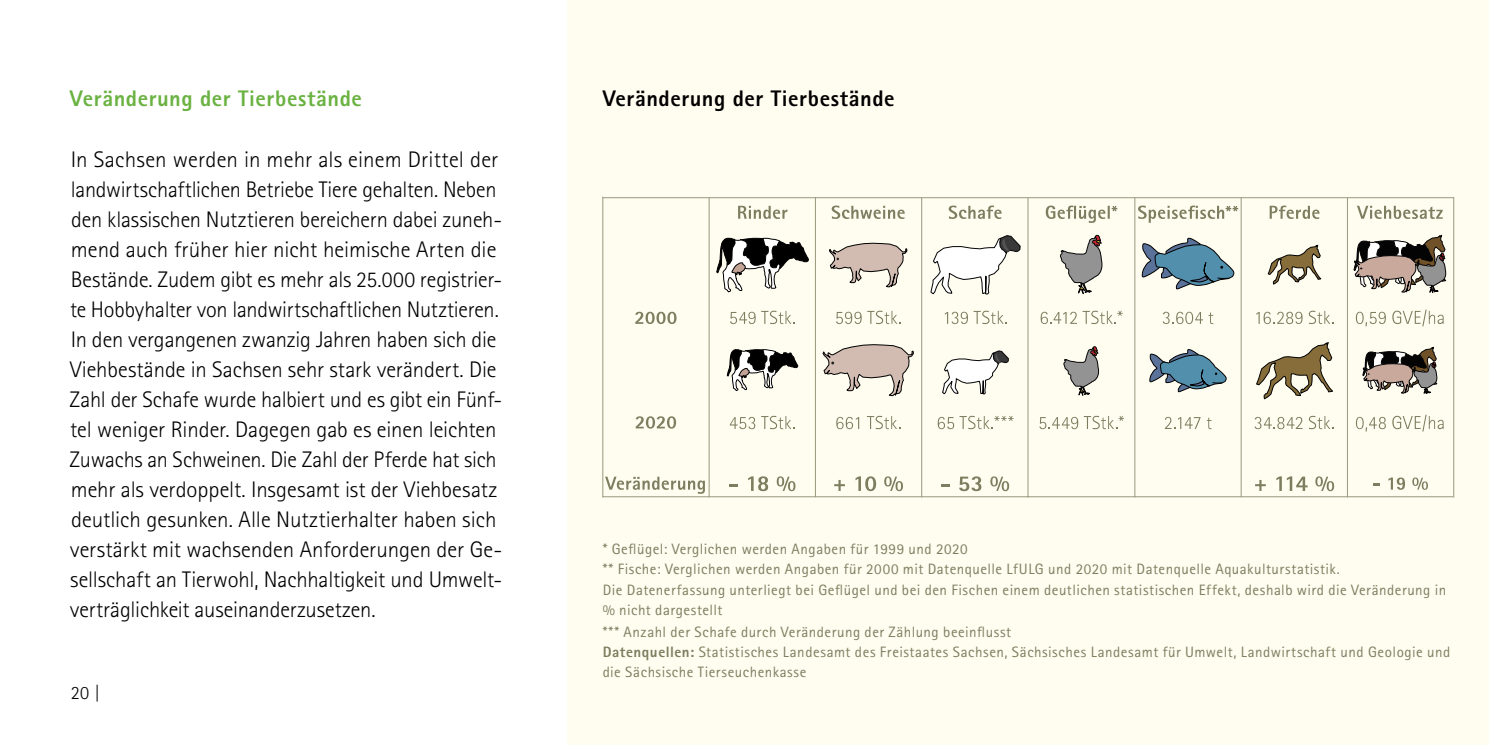
<style>
.page{position:relative;width:1489px;height:745px;background:#fff}
.page>*{position:absolute;margin:0;border:0;box-sizing:border-box;transform-origin:0 0}
.P_Fließtext{font:300 22.5px/30px "Rotis Sans Serif Std";letter-spacing:-.005em;color:#000}
.H1_klein{font:800 22.5px "Rotis Sans Serif Std";letter-spacing:.025em;color:#6ab241}
.H2_Diagramm_Headline{font:800 22.5px "Rotis Sans Serif Std";letter-spacing:.025em;color:#000}
.t1{font:300 18.75px "Rotis Sans Serif Std";color:#000}
.t2{font:15px/20px "Rotis Sans Serif Std";letter-spacing:.035em;color:#7c7e5f}
.s1{font-weight:800}
</style>
<div class="page">
<div style="left:567px;top:0;width:921px;height:744px;background:#fffcf0"></div>
<hr style="left:921px;top:197px;width:1px;height:300px;background:#99987d">
<hr style="left:1346px;top:197px;width:1px;height:300px;background:#99987d">
<hr style="left:1027px;top:197px;width:1px;height:300px;background:#99987d">
<hr style="left:1453px;top:197px;width:1px;height:300px;background:#99987d">
<hr style="left:815px;top:197px;width:1px;height:300px;background:#99987d">
<hr style="left:1240px;top:197px;width:1px;height:300px;background:#99987d">
<hr style="left:708px;top:197px;width:1px;height:300px;background:#99987d">
<hr style="left:1134px;top:197px;width:1px;height:300px;background:#99987d">
<hr style="left:602px;top:197px;width:1px;height:300px;background:#99987d">
<svg style="left:738px;top:206px;width:49px;height:13px"></svg>
<svg style="left:635px;top:311px;width:41px;height:13px"></svg>
<svg style="left:635px;top:416px;width:41px;height:12px"></svg>
<svg style="left:605px;top:476px;width:100px;height:17px"></svg>
<svg style="left:730px;top:311px;width:25px;height:13px"></svg>
<svg style="left:761px;top:310px;width:33px;height:14px"></svg>
<svg style="left:729px;top:416px;width:26px;height:13px"></svg>
<svg style="left:761px;top:415px;width:33px;height:14px"></svg>
<svg style="left:729px;top:484px;width:8px;height:2px"></svg>
<svg style="left:748px;top:476px;width:20px;height:15px"></svg>
<svg style="left:776px;top:476px;width:19px;height:15px"></svg>
<svg style="left:831px;top:205px;width:73px;height:14px"></svg>
<svg style="left:836px;top:311px;width:25px;height:13px"></svg>
<svg style="left:867px;top:310px;width:33px;height:14px"></svg>
<svg style="left:836px;top:416px;width:23px;height:13px"></svg>
<svg style="left:866px;top:415px;width:34px;height:14px"></svg>
<svg style="left:834px;top:480px;width:10px;height:10px"></svg>
<svg style="left:855px;top:476px;width:21px;height:15px"></svg>
<svg style="left:884px;top:476px;width:19px;height:15px"></svg>
<svg style="left:948px;top:205px;width:53px;height:14px"></svg>
<svg style="left:944px;top:311px;width:23px;height:13px"></svg>
<svg style="left:973px;top:310px;width:34px;height:14px"></svg>
<svg style="left:937px;top:415px;width:76px;height:14px"></svg>
<svg style="left:941px;top:484px;width:9px;height:2px"></svg>
<svg style="left:959px;top:476px;width:22px;height:15px"></svg>
<svg style="left:990px;top:476px;width:19px;height:15px"></svg>
<svg style="left:1045px;top:205px;width:72px;height:18px"></svg>
<svg style="left:1040px;top:311px;width:36px;height:13px"></svg>
<svg style="left:1082px;top:310px;width:40px;height:14px"></svg>
<svg style="left:1039px;top:415px;width:84px;height:14px"></svg>
<svg style="left:1138px;top:205px;width:100px;height:17px"></svg>
<svg style="left:1162px;top:311px;width:40px;height:13px"></svg>
<svg style="left:1208px;top:312px;width:5px;height:12px"></svg>
<svg style="left:1165px;top:416px;width:35px;height:12px"></svg>
<svg style="left:1206px;top:417px;width:5px;height:12px"></svg>
<svg style="left:1269px;top:205px;width:50px;height:14px"></svg>
<svg style="left:1256px;top:311px;width:46px;height:13px"></svg>
<svg style="left:1308px;top:310px;width:25px;height:14px"></svg>
<svg style="left:1254px;top:416px;width:48px;height:13px"></svg>
<svg style="left:1308px;top:415px;width:25px;height:14px"></svg>
<svg style="left:1255px;top:480px;width:10px;height:10px"></svg>
<svg style="left:1276px;top:476px;width:31px;height:14px"></svg>
<svg style="left:1315px;top:476px;width:18px;height:15px"></svg>
<svg style="left:1357px;top:206px;width:85px;height:13px"></svg>
<svg style="left:1355px;top:311px;width:30px;height:15px"></svg>
<svg style="left:1392px;top:309px;width:51px;height:17px"></svg>
<svg style="left:1355px;top:416px;width:30px;height:15px"></svg>
<svg style="left:1392px;top:414px;width:51px;height:17px"></svg>
<svg style="left:1373px;top:483px;width:6px;height:2px"></svg>
<svg style="left:1388px;top:477px;width:16px;height:12px"></svg>
<svg style="left:1412px;top:477px;width:15px;height:12px"></svg>
<hr style="left:602px;top:496px;width:426px;height:1px;background:#99987d">
<hr style="left:1027px;top:496px;width:426px;height:1px;background:#99987d">
<hr style="left:602px;top:197px;width:426px;height:1px;background:#99987d">
<hr style="left:1028px;top:197px;width:425px;height:1px;background:#99987d">
<svg style="left:716px;top:237px;width:92px;height:56px"></svg>
<svg style="left:727px;top:349px;width:71px;height:42px"></svg>
<svg style="left:829px;top:242px;width:78px;height:45px"></svg>
<svg style="left:822px;top:344px;width:92px;height:52px"></svg>
<svg style="left:1141px;top:237px;width:93px;height:52px"></svg>
<svg style="left:1149px;top:349px;width:77px;height:43px"></svg>
<svg style="left:1267px;top:244px;width:53px;height:40px"></svg>
<svg style="left:1256px;top:342px;width:76px;height:57px"></svg>
<svg style="left:1060px;top:235px;width:42px;height:58px"></svg>
<svg style="left:1063px;top:346px;width:35px;height:49px"></svg>
<svg style="left:930px;top:235px;width:90px;height:59px"></svg>
<svg style="left:942px;top:350px;width:66px;height:44px"></svg>
<svg style="left:1353px;top:234px;width:92px;height:59px"></svg>
<svg style="left:1362px;top:346px;width:74px;height:47px"></svg>
<h1 class="H1_klein" style="left:70px;top:84px;width:293px">Veränderung der Tierbestände</h1>
<p class="P_Fließtext" style="left:69px;top:144px;width:434px">In Sachsen werden in mehr als einem Drittel der landwirtschaftlichen Betriebe Tiere gehalten. Neben den klassischen Nutztieren bereichern dabei zuneh&shy;mend auch früher hier nicht heimische Arten die Bestände. Zudem gibt es mehr als 25.000 registrier&shy;te Hobbyhalter von landwirtschaftlichen Nutztieren.<br>In den vergangenen zwanzig Jahren haben sich die Viehbestände in Sachsen sehr stark verändert. Die Zahl der Schafe wurde halbiert und es gibt ein Fünf&shy;tel weniger Rinder. Dagegen gab es einen leichten Zuwachs an Schweinen. Die Zahl der Pferde hat sich mehr als verdoppelt. Insgesamt ist der Viehbesatz deutlich gesunken. Alle Nutztierhalter haben sich verstärkt mit wachsenden Anforderungen der Ge&shy;sellschaft an Tierwohl, Nachhaltigkeit und Umwelt&shy;verträglichkeit auseinanderzusetzen.</p>
<p class="t1" style="left:71px;top:681px;width:31px">20 |</p>
<h2 class="H2_Diagramm_Headline" style="left:602px;top:84px;width:293px">Veränderung der Tierbestände</h2>
<p class="t2" style="left:602px;top:539px;width:366px">* Geflügel: Verglichen werden Angaben für 1999 und 2020</p>
<p class="t2" style="left:602px;top:559px;width:738px">** Fische: Verglichen werden Angaben für 2000 mit Datenquelle LfULG und 2020 mit Datenquelle Aquakulturstatistik.</p>
<p class="t2" style="left:602px;top:579px;width:845px">Die Datenerfassung unterliegt bei Geflügel und bei den Fischen einem deutlichen statistischen Effekt, deshalb wird die Veränderung in % nicht dargestellt</p>
<p class="t2" style="left:602px;top:621px;width:410px">*** Anzahl der Schafe durch Veränderung der Zählung beeinflusst</p>
<p class="t2" style="left:602px;top:641px;width:849px"><span class="s1">Datenquellen:</span> Statistisches Landesamt des Freistaates Sachsen, Sächsisches Landesamt für Umwelt, Landwirtschaft und Geologie und die Sächsische Tierseuchenkasse</p>
</div>
